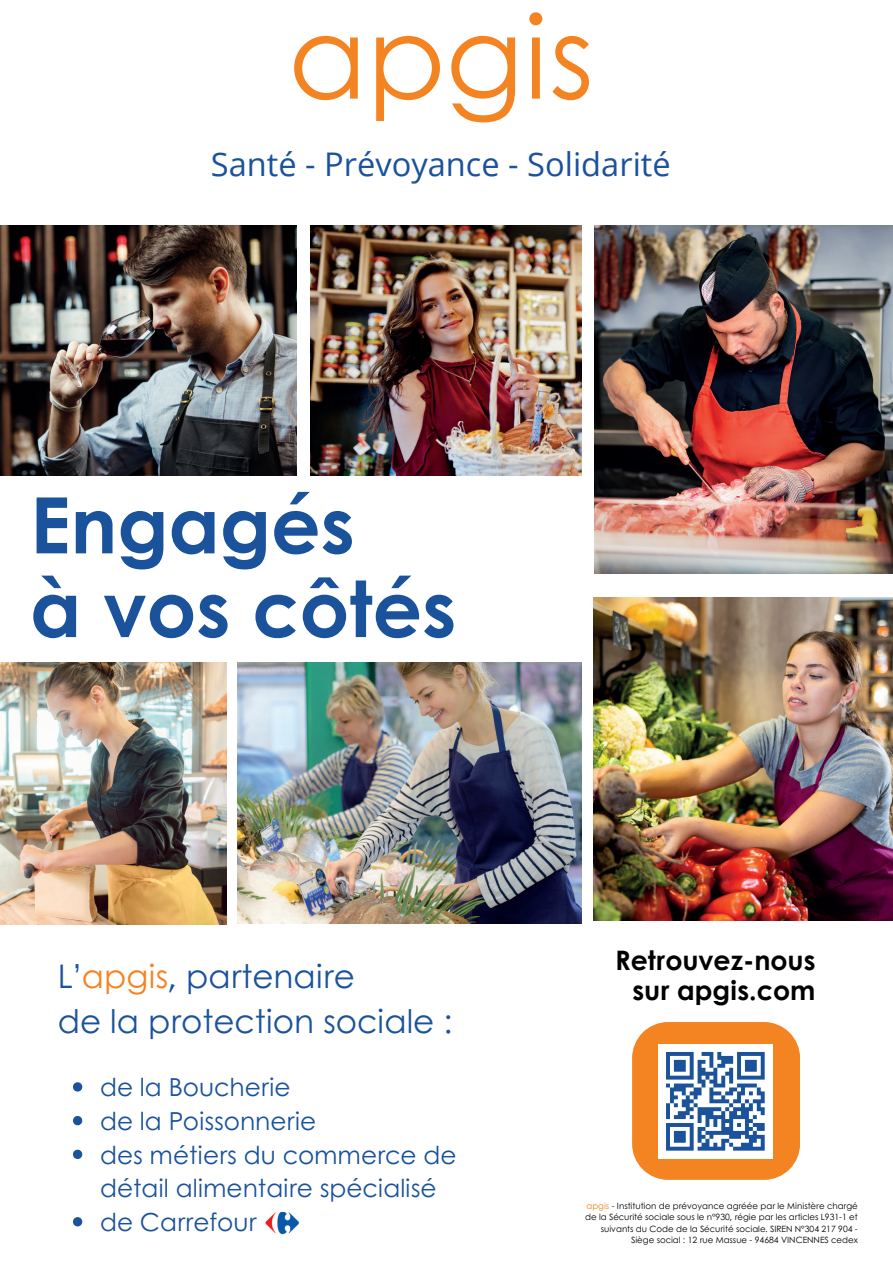
<style>
.page{position:relative;width:893px;height:1263px;background:#fff}
.page>*{position:absolute;margin:0;border:0;box-sizing:border-box;transform-origin:0 0}
.t1{font:115.05px "Century Gothic";color:#f48322}
.t2{font:700 77.85px/83.7px "Century Gothic";color:#1a529c}
.t3{font:32.55px/45.3px "Century Gothic";color:#1a529c}
.t4{font:32.55px "Open Sans";color:#1a529c}
.t5{font:700 26.85px/30.2px "Century Gothic";color:#000001;text-align:right}
.t6{font:24.75px/33.8px "Century Gothic";color:#1a529c}
.t7{font:8.7px/11.6px "Century Gothic";color:#000001;text-align:right}
.s1{color:#f48322}
</style>
<div class="page">
<img style="left:311px;top:226px;width:271px;height:249px">
<img style="left:0;top:226px;width:296px;height:249px">
<img style="left:0;top:663px;width:226px;height:261px">
<img style="left:593px;top:597px;width:300px;height:323px">
<img style="left:594px;top:226px;width:299px;height:347px">
<img style="left:238px;top:663px;width:344px;height:261px">
<img style="left:265px;top:1212px;width:35px;height:23px">
<svg style="left:73px;top:1082px;width:9px;height:9px"></svg>
<svg style="left:73px;top:1116px;width:9px;height:9px"></svg>
<svg style="left:73px;top:1150px;width:9px;height:9px"></svg>
<svg style="left:73px;top:1217px;width:9px;height:9px"></svg>
<svg style="left:632px;top:1022px;width:168px;height:158px"></svg>
<hr style="left:666px;top:1147px;width:28px;height:3px;background:#1a529c">
<hr style="left:698px;top:1147px;width:27px;height:3px;background:#1a529c">
<hr style="left:733px;top:1147px;width:32px;height:3px;background:#1a529c">
<h1 class="t1" style="left:288px;top:-16px;width:306px">apgis</h1>
<h3 class="t4" style="left:211px;top:141px;width:461px">Santé - Prévoyance - Solidarité</h3>
<h2 class="t2" style="left:30px;top:481px;width:428px">Engagés<br>à vos côtés</h2>
<h3 class="t3" style="left:58px;top:952px;width:396px">L’<span class="s1">apgis</span>, partenaire<br>de la protection sociale :</h3>
<h3 class="t6" style="left:100px;top:1070px;width:358px">de la Boucherie<br>de la Poissonnerie<br>des métiers du commerce de détail alimentaire spécialisé de Carrefour</h3>
<h3 class="t5" style="left:615px;top:944px;width:202px">Retrouvez-nous sur apgis.com</h3>
<p class="t7" style="left:585px;top:1199px;width:274px"><span class="s1">apgis</span> - Institution de prévoyance agréée par le Ministère chargé de la Sécurité sociale sous le n°930, régie par les articles L931-1 et suivants du Code de la Sécurité sociale. SIREN N°304 217 904 - Siège social : 12 rue Massue - 94684 VINCENNES cedex</p>
</div>
